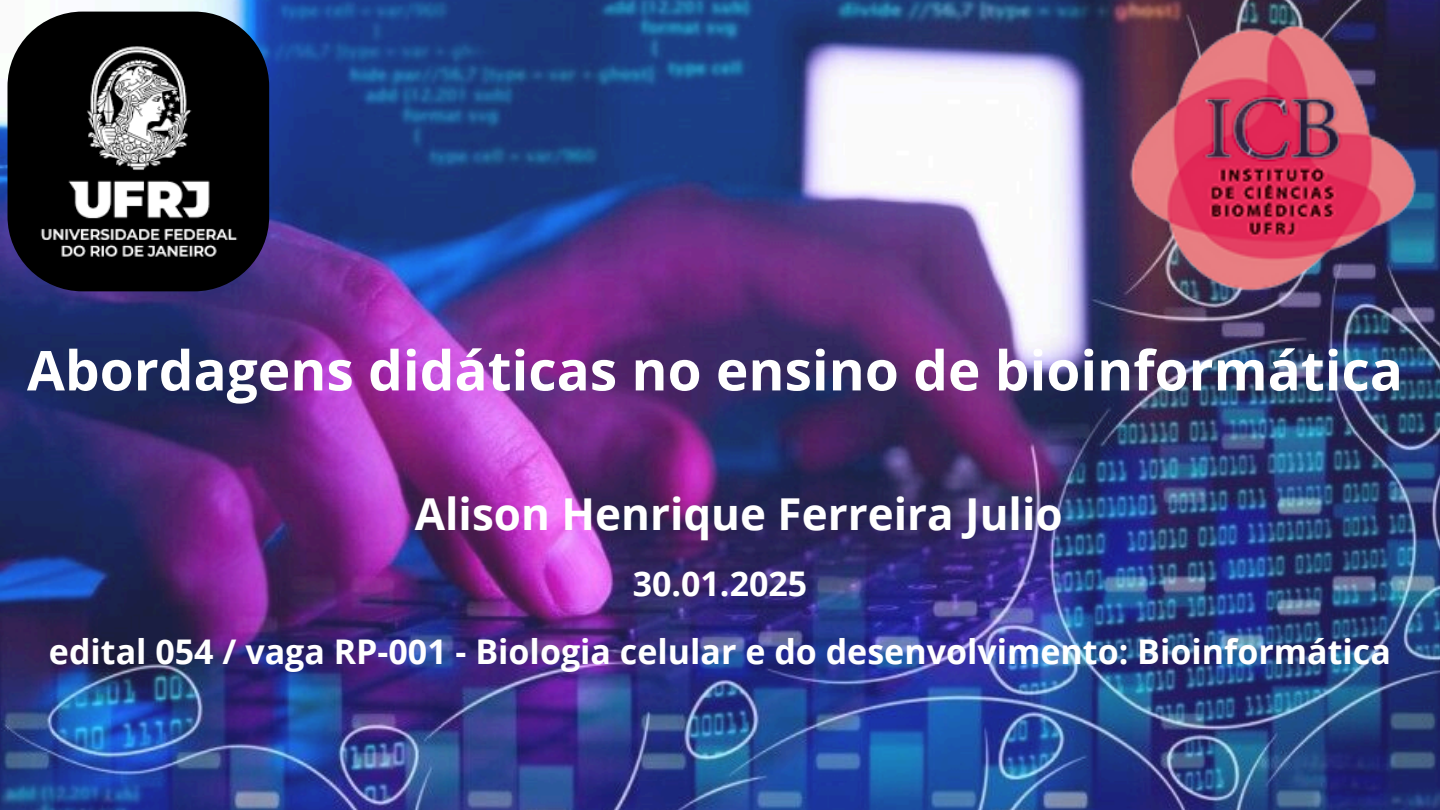
<style>
.page{position:relative;width:1440px;height:810px;background:#fff}
.page>*{position:absolute;margin:0;border:0;box-sizing:border-box;transform-origin:0 0}
.t1{font:700 55px "Open Sans";color:#fff}
.t2{font:700 44px "Open Sans";color:#fff}
.t3{font:700 34px "Open Sans";color:#fff}
</style>
<div class="page">
<img style="left:0;top:0;width:1440px;height:810px">
<img style="left:1119px;top:9px;width:311px;height:296px;border-radius:68px">
<img style="left:8px;top:12px;width:261px;height:279px;border-radius:75px">
<p class="t1" style="left:27px;top:332px;width:1378px">Abordagens didáticas no ensino de bioinformática</p>
<p class="t2" style="left:415px;top:483px;width:649px">Alison Henrique Ferreira Julio</p>
<h1 class="t3" style="left:633px;top:560px;width:176px">30.01.2025</h1>
<p class="t3" style="left:49px;top:628px;width:1344px">edital 054 / vaga RP-001 - Biologia celular e do desenvolvimento: Bioinformática</p>
</div>
